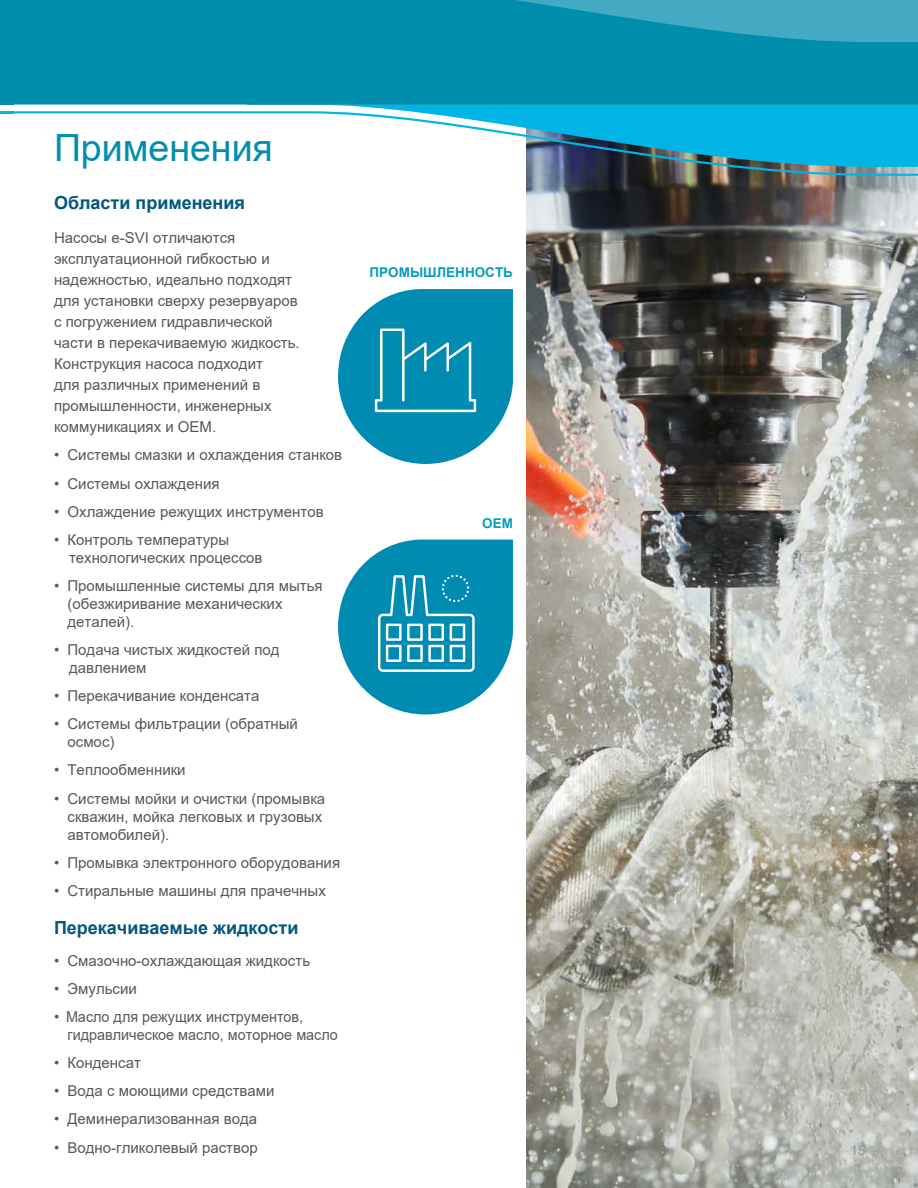
<style>
.page{position:relative;width:918px;height:1188px;background:#fff}
.page>*{position:absolute;margin:0;border:0;box-sizing:border-box;transform-origin:0 0}
.t1{font:37.5px "Arial";color:#008ead}
.New_Subhead{font:700 18px "Arial";color:#00577d}
.Bullets_New{font:15px/21px "Arial";color:#57585a}
.New_Body_10_pt{font:700 13.5px "Arial";color:#069dbb}
.t2{font:13.5px "Arial";color:#939598}
</style>
<div class="page">
<img style="left:526px;top:176px;width:392px;height:1012px">
<svg style="left:333px;top:105px;width:585px;height:6px;background:#12bae7"></svg>
<svg style="left:14px;top:0;width:904px;height:105px;background:#0891af"></svg>
<svg style="left:0;top:111px;width:918px;height:65px"></svg>
<div style="left:0;top:0;width:14px;height:105px;background:#008ead"></div>
<svg style="left:0;top:111px;width:14px;height:2px"></svg>
<svg style="left:338px;top:289px;width:175px;height:175px"></svg>
<svg style="left:338px;top:540px;width:175px;height:174px"></svg>
<p class="t1" style="left:54px;top:122px;width:220px">Применения</p>
<p class="New_Subhead" style="left:54px;top:190px;width:193px">Области применения</p>
<p class="Bullets_New" style="left:54px;top:227px;width:247px">Насосы e-SVI отличаются эксплуатационной гибкостью и надежностью, идеально подходят для установки сверху резервуаров с погружением гидравлической части в перекачиваемую жидкость.<br>Конструкция насоса подходит<br>для различных применений в промышленности, инженерных коммуникациях и OEM.</p>
<p class="Bullets_New" style="left:54px;top:445px;width:290px">• Системы смазки и охлаждения станков</p>
<p class="Bullets_New" style="left:54px;top:473px;width:167px">• Системы охлаждения</p>
<p class="Bullets_New" style="left:54px;top:501px;width:271px">• Охлаждение режущих инструментов</p>
<p class="Bullets_New" style="left:69px;top:530px;width:195px;line-height:18px;text-indent:-15px">• Контроль температуры технологических процессов</p>
<p class="Bullets_New" style="left:68px;top:577px;width:257px;line-height:18px;text-indent:-14px">• Промышленные системы для мытья (обезжиривание механических деталей).</p>
<p class="Bullets_New" style="left:69px;top:641px;width:212px;line-height:18px;text-indent:-15px">• Подача чистых жидкостей под давлением</p>
<p class="Bullets_New" style="left:54px;top:685px;width:207px">• Перекачивание конденсата</p>
<p class="Bullets_New" style="left:68px;top:715px;width:232px;line-height:18px;text-indent:-14px">• Системы фильтрации (обратный осмос)</p>
<p class="Bullets_New" style="left:54px;top:760px;width:133px">• Теплообменники</p>
<p class="Bullets_New" style="left:68px;top:789px;width:259px;line-height:18px;text-indent:-14px">• Системы мойки и очистки (промывка скважин, мойка легковых и грузовых автомобилей).</p>
<p class="Bullets_New" style="left:54px;top:852px;width:288px">• Промывка электронного оборудования</p>
<p class="Bullets_New" style="left:54px;top:880px;width:273px">• Стиральные машины для прачечных</p>
<p class="New_Subhead" style="left:54px;top:915px;width:246px">Перекачиваемые жидкости</p>
<p class="Bullets_New" style="left:54px;top:950px;width:258px">• Смазочно-охлаждающая жидкость</p>
<p class="Bullets_New" style="left:54px;top:978px;width:84px">• Эмульсии</p>
<p class="Bullets_New" style="left:67px;top:1008px;width:272px;line-height:18px;text-indent:-13px">• Масло для режущих инструментов, гидравлическое масло, моторное масло</p>
<p class="Bullets_New" style="left:54px;top:1052px;width:88px">• Конденсат</p>
<p class="Bullets_New" style="left:54px;top:1080px;width:222px">• Вода с моющими средствами</p>
<p class="Bullets_New" style="left:54px;top:1109px;width:205px">• Деминерализованная вода</p>
<p class="Bullets_New" style="left:54px;top:1137px;width:205px">• Водно-гликолевый раствор</p>
<p class="New_Body_10_pt" style="left:370px;top:263px;width:145px">ПРОМЫШЛЕННОСТЬ</p>
<p class="New_Body_10_pt" style="left:482px;top:514px;width:32px">OEM</p>
<p class="t2" style="left:850px;top:1141px;width:17px">15</p>
</div>
